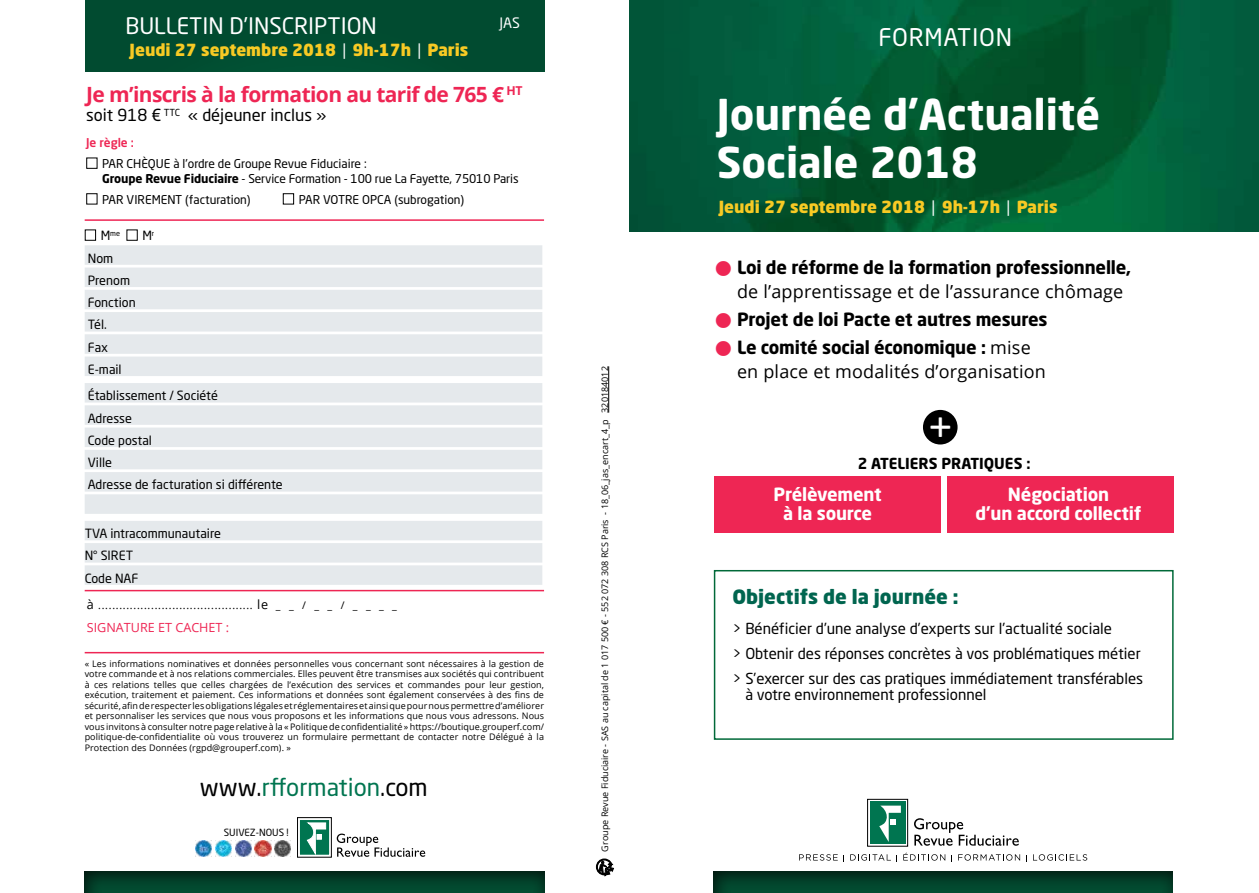
<style>
.page{position:relative;width:1259px;height:893px;background:#fff}
.page>*{position:absolute;margin:0;border:0;box-sizing:border-box;transform-origin:0 0}
.t1{font:43.05px "Neo Sans Std";color:#fff}
.t2{font:700 42px/48px "Neo Sans Std";color:#fff}
.t3{font:24px "Neo Sans Std";color:#007550}
.t4{font:24px "Neo Sans Std";color:#fff}
.t5{font:22.5px "Neo Sans Std";color:#fff}
.t6{font:700 21px "Open Sans";letter-spacing:-.03em;color:#ee2654}
.t7{font:900 19.5px "Neo Sans Std";color:#00654f}
.t8{font:700 18px "Neo Sans Std";letter-spacing:-.01em;color:#000}
.t9{font:18px "Open Sans";letter-spacing:.01em;color:#000}
.t10{font:700 18px/19.5px "Neo Sans Std";letter-spacing:-.01em;color:#fff;text-align:center}
.t11{font:900 16.5px "Neo Sans Std";color:#f8ca24}
.t12{font:16.5px "Neo Sans Std";color:#000}
.t13{font:15px/25px "Neo Sans Std";color:#000}
.t14{font:700 15px "Neo Sans Std";color:#000}
.t15{font:14.25px "Neo Sans Std";color:#fff}
.t16{font:12.6px/22.2px "Neo Sans Std";color:#000}
.t17{font:12.6px "Open Sans";color:#ee2654}
.t18{font:12px/15px "Neo Sans Std";letter-spacing:-.01em;color:#000}
.t19{font:500 12px "Neo Sans Std";color:#ee2654}
.t20{font:10.5px "Open Sans";color:#000}
.t21{font:9.9px "Neo Sans Std";color:#000}
.t22{font:9px/10.5px "Open Sans";letter-spacing:.01em;color:#000;text-align:justify}
.t23{font:7.35px "Neo Sans Std";color:#000}
.s1{font-family:"Malgun Gothic";font-weight:400;color:#fff}
.s2{font-weight:700}
.s3{font-size:12.6px}
.s4{color:#000}
.s5{font-family:"Malgun Gothic";font-weight:400;color:#ee2654}
.s6{font-family:"Open Sans";font-weight:400}
</style>
<div class="page">
<img style="left:629px;top:0;width:630px;height:232px">
<div style="left:714px;top:570px;width:459px;height:170px;border:2px solid #016939"></div>
<div style="left:948px;top:476px;width:226px;height:57px;background:#ee2654"></div>
<div style="left:714px;top:476px;width:226px;height:57px;background:#ee2654"></div>
<div style="left:85px;top:245px;width:457px;height:20px;background:#e5e9ec"></div>
<div style="left:85px;top:268px;width:457px;height:19px;background:#e5e9ec"></div>
<div style="left:85px;top:290px;width:457px;height:19px;background:#e5e9ec"></div>
<div style="left:85px;top:312px;width:457px;height:20px;background:#e5e9ec"></div>
<div style="left:85px;top:334px;width:457px;height:20px;background:#e5e9ec"></div>
<div style="left:85px;top:357px;width:457px;height:19px;background:#e5e9ec"></div>
<div style="left:85px;top:383px;width:457px;height:20px;background:#e5e9ec"></div>
<div style="left:85px;top:405px;width:457px;height:20px;background:#e5e9ec"></div>
<div style="left:85px;top:428px;width:457px;height:19px;background:#e5e9ec"></div>
<div style="left:85px;top:450px;width:457px;height:19px;background:#e5e9ec"></div>
<div style="left:85px;top:472px;width:457px;height:20px;background:#e5e9ec"></div>
<div style="left:85px;top:494px;width:457px;height:20px;background:#e5e9ec"></div>
<div style="left:85px;top:521px;width:457px;height:19px;background:#e5e9ec"></div>
<div style="left:85px;top:543px;width:457px;height:20px;background:#e5e9ec"></div>
<div style="left:85px;top:565px;width:457px;height:20px;background:#e5e9ec"></div>
<div style="left:85px;top:230px;width:11px;height:11px;border:1px solid #000"></div>
<div style="left:126px;top:230px;width:12px;height:11px;border:1px solid #000"></div>
<hr style="left:85px;top:219px;width:459px;height:2px;background:#ee2654">
<hr style="left:85px;top:590px;width:459px;height:1px;background:#ee2654">
<hr style="left:85px;top:652px;width:459px;height:1px;background:#ee2654">
<div style="left:85px;top:0;width:459px;height:71px;background:#014b30"></div>
<div style="left:711px;top:870px;width:462px;height:23px;background:#000;opacity:.75"></div>
<div style="left:82px;top:870px;width:462px;height:23px;background:#000;opacity:.75"></div>
<div style="left:86px;top:158px;width:11px;height:11px;border:1px solid #000"></div>
<div style="left:86px;top:193px;width:11px;height:11px;border:1px solid #000"></div>
<div style="left:283px;top:193px;width:11px;height:11px;border:1px solid #000"></div>
<hr style="left:608px;top:366px;width:1px;height:47px;background:#000">
<svg style="left:596px;top:859px;width:17px;height:17px"></svg>
<img style="left:235px;top:840px;width:16px;height:17px">
<img style="left:275px;top:840px;width:16px;height:17px">
<img style="left:195px;top:840px;width:16px;height:17px">
<img style="left:215px;top:840px;width:16px;height:17px">
<img style="left:255px;top:840px;width:16px;height:17px">
<svg style="left:337px;top:834px;width:88px;height:23px"></svg>
<div style="left:297px;top:817px;width:34px;height:40px;border:1px solid #000"></div>
<div style="left:299px;top:819px;width:31px;height:36px;background:#007550"></div>
<div style="left:299px;top:819px;width:31px;height:36px;border:1px solid #fff"></div>
<svg style="left:307px;top:822px;width:19px;height:32px"></svg>
<svg style="left:799px;top:854px;width:38px;height:7px"></svg>
<svg style="left:850px;top:854px;width:47px;height:7px"></svg>
<svg style="left:903px;top:853px;width:42px;height:8px"></svg>
<svg style="left:958px;top:854px;width:62px;height:7px"></svg>
<svg style="left:1033px;top:854px;width:54px;height:7px"></svg>
<svg style="left:914px;top:818px;width:104px;height:28px"></svg>
<svg style="left:870px;top:801px;width:36px;height:43px"></svg>
<div style="left:867px;top:799px;width:41px;height:47px;border:1px solid #000"></div>
<div style="left:870px;top:802px;width:35px;height:42px;background:#007550"></div>
<svg style="left:879px;top:806px;width:22px;height:36px"></svg>
<div style="left:923px;top:410px;width:34px;height:34px;background:#000;border-radius:50%"></div>
<h3 class="t5" style="left:125px;top:12px;width:253px">BULLETIN D’INSCRIPTION</h3>
<h3 class="t11" style="left:130px;top:39px;width:340px">Jeudi 27 septembre 2018<span class="s1">ㅣ</span>9h-17h<span class="s1">ㅣ</span>Paris</h3>
<h3 class="t15" style="left:499px;top:14px;width:22px">JAS</h3>
<h3 class="t6" style="left:86px;top:79px;width:438px">Je m’inscris à la formation au tarif de 765 € <sup>ht</sup></h3>
<h3 class="t12" style="left:86px;top:105px;width:242px">soit 918 € <sup>ttc</sup> « déjeuner inclus »</h3>
<h3 class="t19" style="left:86px;top:135px;width:49px">Je règle :</h3>
<h3 class="t18" style="left:102px;top:156px;width:418px">Par cHÈQUE à l'ordre de Groupe Revue Fiduciaire :<br><span class="s2">Groupe Revue Fiduciaire</span> - Service Formation - 100 rue La Fayette, 75010 Paris</h3>
<h3 class="t18" style="left:102px;top:192px;width:33px">Par virement</h3>
<h3 class="t18" style="left:185px;top:192px;width:67px">(facturation)</h3>
<h3 class="t18" style="left:299px;top:192px;width:33px">Par votre</h3>
<h3 class="t18" style="left:362px;top:192px;width:104px">OPCA (subrogation)</h3>
<p class="t23" style="left:101px;top:229px;width:21px"><span class="s3">M</span>me</p>
<h3 class="t16" style="left:142px;top:224px;width:14px">M<sup>r</sup></h3>
<h3 class="t16" style="left:88px;top:247px;width:50px">Nom<br>Prenom<br>Fonction<br>Tél.<br>Fax<br>E-mail</h3>
<h3 class="t16" style="left:88px;top:384px;width:196px">Établissement / Société<br>Adresse<br>Code postal<br>Ville<br>Adresse de facturation si différente</h3>
<h3 class="t16" style="left:85px;top:522px;width:138px">TVA intracommunautaire<br>N° SIRET<br>Code NAF</h3>
<p class="t20" style="left:87px;top:598px;width:311px"><span class="s3">à</span> ............................................ <span class="s3">le</span> _ _ / _ _ / _ _ _ _</p>
<h3 class="t17" style="left:87px;top:619px;width:144px">signature et cachet :</h3>
<p class="t22" style="left:85px;top:658px;width:461px">« Les informations nominatives et données personnelles vous concernant sont nécessaires à la gestion de votre commande et à nos relations commerciales. Elles peuvent être transmises aux sociétés qui contribuent à ces relations telles que celles chargées de l’exécution des services et commandes pour leur gestion, exécution, traitement et paiement. Ces informations et données sont également conservées à des fins de sécurité, afin de respecter les obligations légales et réglementaires et ainsi que pour nous permettre d’améliorer et personnaliser les services que nous vous proposons et les informations que nous vous adressons. Nous vous invitons à consulter notre page relative à la « Politique de confidentialité » https://boutique.grouperf.com/ politique-de-confidentialite où vous trouverez un formulaire permettant de contacter notre Délégué à la Protection des Données (rgpd@grouperf.com). »</p>
<h3 class="t3" style="left:200px;top:773px;width:229px"><span class="s4">www.</span>rfformation<span class="s4">.com</span></h3>
<p class="t21" style="left:224px;top:827px;width:12px">Suive</p>
<p class="t21" style="left:250px;top:827px;width:17px">z-nous</p>
<p class="t21" style="left:286px;top:827px;width:4px">!</p>
<p class="t22" style="left:599px;top:851px;width:487px;rotate:-90deg">Groupe Revue Fiduciaire - SAS au capital de 1 017 500 € - 552 072 308 RCS Paris - 18_06_jas_encart_4_p 320184012</p>
<h3 class="t4" style="left:878px;top:23px;width:30px">Formation</h3>
<h2 class="t2" style="left:716px;top:89px;width:385px">Journée d’Actualité<br>Sociale 2018</h2>
<h3 class="t11" style="left:719px;top:196px;width:340px">Jeudi 27 septembre 2018<span class="s1">ㅣ</span>9h-17h<span class="s1">ㅣ</span>Paris</h3>
<h3 class="t8" style="left:714px;top:256px;width:418px"><span class="s5">●</span> Loi de réforme de la formation professionnelle,</h3>
<h3 class="t9" style="left:737px;top:279px;width:388px">de l’apprentissage et de l’assurance chômage</h3>
<h3 class="t8" style="left:714px;top:308px;width:334px"><span class="s5">●</span> Projet de loi Pacte et autres mesures</h3>
<h3 class="t8" style="left:714px;top:336px;width:318px"><span class="s5">●</span> Le comité social économique : <span class="s6">mise</span></h3>
<h3 class="t9" style="left:737px;top:359px;width:310px">en place et modalités d’organisation</h3>
<h1 class="t1" style="left:927px;top:402px;width:28px">+</h1>
<h3 class="t14" style="left:857px;top:453px;width:95px">2 ateliers pra</h3>
<h3 class="t14" style="left:970px;top:453px;width:62px">tiques :</h3>
<h3 class="t10" style="left:773px;top:484px;width:110px">Prélèvement à la source</h3>
<h3 class="t10" style="left:975px;top:484px;width:167px">Négociation<br>d’un accord collectif</h3>
<h3 class="t7" style="left:732px;top:584px;width:228px">Objectifs de la journée :</h3>
<h3 class="t13" style="left:732px;top:615px;width:412px">&gt; Bénéficier d’une analyse d’experts sur l’actualité sociale<br>&gt; Obtenir des réponses concrètes à vos problématiques métier &gt; S’exercer sur des cas pratiques immédiatement transférables</h3>
<h3 class="t13" style="left:745px;top:682px;width:243px">à votre environnement professionnel</h3>
</div>
